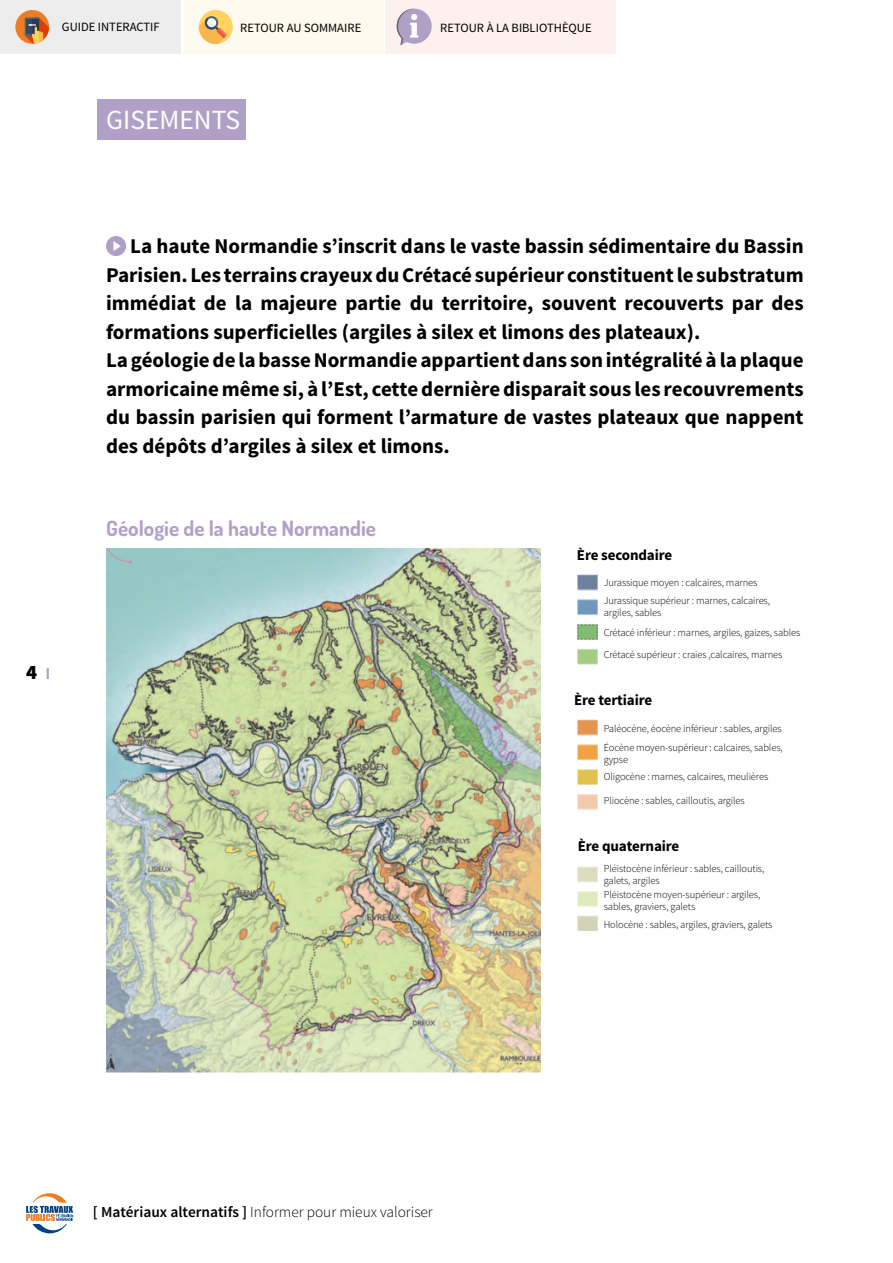
<style>
.page{position:relative;width:893px;height:1263px;background:#fff}
.page>*{position:absolute;margin:0;border:0;box-sizing:border-box;transform-origin:0 0}
.t1{font:27.75px "Source Sans Pro";color:#fff}
.t2{font:700 21px/28.5px "Source Sans Pro";color:#000}
.t3{font:700 21px "Dosis";color:#b0a0c7}
.t4{font:900 20.4px "Source Sans Pro";color:#000}
.t5{font:300 15.3px "Source Sans Pro";color:#000}
.t6{font:700 15px "Source Sans Pro";letter-spacing:-.01em;color:#000}
.t7{font:12.6px "Source Sans Pro";color:#000}
.t8{font:300 10.5px/12px "Source Sans Pro";letter-spacing:-.01em;color:#000}
.s1{font-weight:700;font-size:15.3px;color:#b0a0c7}
.s2{font-weight:600}
</style>
<div class="page">
<svg style="left:26px;top:1193px;width:47px;height:40px"></svg>
<div style="left:0;top:0;width:181px;height:54px;background:#ededed"></div>
<svg style="left:15px;top:10px;width:34px;height:34px"></svg>
<svg style="left:25px;top:18px;width:24px;height:26px"></svg>
<div style="left:385px;top:0;width:230px;height:54px;background:#fdf1ef"></div>
<svg style="left:397px;top:9px;width:35px;height:36px"></svg>
<div style="left:183px;top:0;width:200px;height:54px;background:#fffaef"></div>
<div style="left:199px;top:10px;width:34px;height:34px;background:#ffd15e;border-radius:50%"></div>
<svg style="left:199px;top:16px;width:28px;height:28px"></svg>
<div style="left:97px;top:99px;width:149px;height:40px;background:#b0a0c7"></div>
<div style="left:106px;top:236px;width:20px;height:20px;background:#b0a0c7;border-radius:50%"></div>
<svg style="left:113px;top:241px;width:8px;height:10px"></svg>
<img style="left:107px;top:549px;width:433px;height:523px">
<img style="left:577px;top:574px;width:21px;height:91px">
<img style="left:577px;top:719px;width:21px;height:91px">
<img style="left:577px;top:866px;width:21px;height:65px">
<p class="t7" style="left:62px;top:19px;width:99px">GUIDE INTERACTIF</p>
<p class="t7" style="left:240px;top:20px;width:123px">RETOUR AU SOMMAIRE</p>
<p class="t7" style="left:440px;top:20px;width:153px">RETOUR À LA BIBLIOTHÈQUE</p>
<h1 class="t1" style="left:106px;top:103px;width:135px">GISEMENTS</h1>
<p class="t4" style="left:26px;top:658px;width:25px">4 <span class="s1">l</span></p>
<p class="t2" style="left:106px;top:233px;width:699px;text-indent:24px">La haute Normandie s’inscrit dans le vaste bassin sédimentaire du Bassin Parisien. Les terrains crayeux du Crétacé supérieur constituent le substratum immédiat de la majeure partie du territoire, souvent recouverts par des formations superficielles (argiles à silex et limons des plateaux).<br>La géologie de la basse Normandie appartient dans son intégralité à la plaque armoricaine même si, à l’Est, cette dernière disparait sous les recouvrements du bassin parisien qui forment l’armature de vastes plateaux que nappent des dépôts d’argiles à silex et limons.</p>
<p class="t3" style="left:106px;top:515px;width:271px">Géologie de la haute Normandie</p>
<p class="t6" style="left:577px;top:545px;width:97px">Ère secondaire</p>
<p class="t8" style="left:604px;top:574px;width:168px;line-height:17.7px">Jurassique moyen : calcaires, marnes<br>Jurassique supérieur : marnes, calcaires,</p>
<p class="t8" style="left:604px;top:603px;width:198px;line-height:19.8px">argiles, sables<br>Crétacé inférieur : marnes, argiles, gaizes, sables</p>
<p class="t8" style="left:604px;top:649px;width:180px">Crétacé supérieur : craies ,calcaires, marnes</p>
<p class="t6" style="left:574px;top:690px;width:80px">Ère tertiaire</p>
<p class="t8" style="left:604px;top:722px;width:179px">Paléocène, éocène inférieur : sables, argiles</p>
<p class="t8" style="left:604px;top:770px;width:166px">Oligocène : marnes, calcaires, meulières</p>
<p class="t8" style="left:604px;top:795px;width:143px">Pliocène : sables, cailloutis, argiles</p>
<p class="t8" style="left:604px;top:741px;width:181px">Éocène moyen-supérieur : calcaires, sables, gypse</p>
<p class="t6" style="left:578px;top:836px;width:103px">Ère quaternaire</p>
<p class="t8" style="left:604px;top:862px;width:162px">Pléistocène inférieur : sables, cailloutis, galets, argiles</p>
<p class="t8" style="left:604px;top:889px;width:158px">Pléistocène moyen-supérieur : argiles, sables, graviers, galets</p>
<p class="t8" style="left:604px;top:918px;width:170px">Holocène : sables, argiles, graviers, galets</p>
<p class="t5" style="left:93px;top:1203px;width:341px"><span class="s2">[ Matériaux alternatifs ]</span> Informer pour mieux valoriser</p>
</div>
